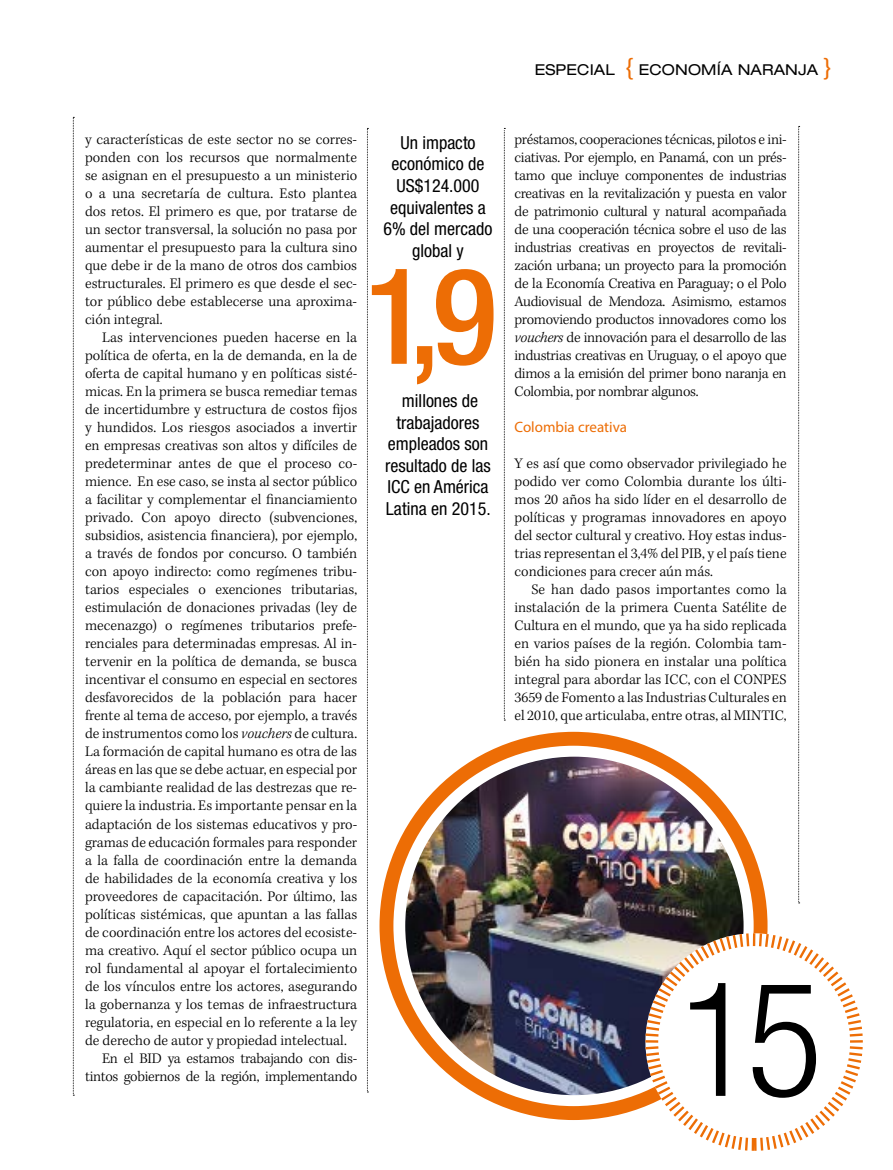
<style>
.page{position:relative;width:893px;height:1170px;background:#fff}
.page>*{position:absolute;margin:0;border:0;box-sizing:border-box;transform-origin:0 0}
.t1{font:300 condensed 159.15px "Helvetica Neue LT Std";color:#000}
.t2{font:500 condensed 133.65px "Helvetica Neue LT Std";color:#ed6d05}
.t3{font:condensed 18px/21.6px "Helvetica Neue LT Std";color:#000;text-align:center}
.t4{font:300 15px/18px "Kepler Std";color:#000;text-align:justify}
.t5{font:300 15px "Kepler Std";letter-spacing:-.02em;color:#000}
.t6{font:expanded 15px "Helvetica Neue LT Std";letter-spacing:.01em;color:#000}
.t7{font:15px "Myriad Pro";color:#ed6d05}
.s1{font-size:24px;color:#ed6d05}
.s2{font-style:italic}
</style>
<div class="page">
<svg style="left:73px;top:117px;width:1px;height:978px"></svg>
<svg style="left:798px;top:126px;width:2px;height:777px"></svg>
<svg style="left:504px;top:128px;width:1px;height:592px"></svg>
<svg style="left:367px;top:128px;width:1px;height:964px"></svg>
<div style="left:379px;top:731px;width:388px;height:388px;border:14px solid #ed6d05;border-radius:50%"></div>
<img style="left:405px;top:756px;width:339px;height:339px;border-radius:169px">
<svg style="left:643px;top:930px;width:220px;height:221px"></svg>
<p class="t6" style="left:535px;top:60px;width:298px">ESPECIAL <span class="s1">{</span> ECONOMÍA NARANJA <span class="s1">}</span></p>
<p class="t4" style="left:85px;top:131px;width:274px">y características de este sector no se corres&shy;ponden con los recursos que normalmente se asignan en el presupuesto a un ministerio o a una secretaría de cultura. Esto plantea dos retos. El primero es que, por tratarse de un sector transversal, la solución no pasa por aumentar el presupuesto para la cultura sino que debe ir de la mano de otros dos cambios estructurales. El primero es que desde el sec&shy;tor público debe establecerse una aproxima&shy;ción integral.</p>
<p class="t4" style="left:102px;top:329px;width:257px">Las intervenciones pueden hacerse en la</p>
<p class="t4" style="left:85px;top:347px;width:274px">política de oferta, en la de demanda, en la de</p>
<p class="t4" style="left:85px;top:365px;width:274px">oferta de capital humano y en políticas sisté-</p>
<p class="t4" style="left:85px;top:383px;width:274px">micas. En la primera se busca remediar temas</p>
<p class="t4" style="left:85px;top:401px;width:274px">de incertidumbre y estructura de costos fijos</p>
<p class="t4" style="left:85px;top:419px;width:274px">y hundidos. Los riesgos asociados a invertir</p>
<p class="t4" style="left:85px;top:437px;width:274px">en empresas creativas son altos y difíciles de</p>
<p class="t4" style="left:85px;top:455px;width:274px">predeterminar antes de que el proceso co-</p>
<p class="t4" style="left:85px;top:473px;width:274px">mience. En ese caso, se insta al sector público</p>
<p class="t4" style="left:85px;top:491px;width:274px">a facilitar y complementar el financiamiento</p>
<p class="t4" style="left:85px;top:509px;width:274px">privado. Con apoyo directo (subvenciones,</p>
<p class="t4" style="left:85px;top:527px;width:274px">subsidios, asistencia financiera), por ejemplo,</p>
<p class="t4" style="left:85px;top:545px;width:274px">a través de fondos por concurso. O también</p>
<p class="t4" style="left:85px;top:563px;width:274px">con apoyo indirecto: como regímenes tribu-</p>
<p class="t4" style="left:85px;top:581px;width:274px">tarios especiales o exenciones tributarias,</p>
<p class="t4" style="left:85px;top:599px;width:274px">estimulación de donaciones privadas (ley de</p>
<p class="t4" style="left:85px;top:617px;width:274px">mecenazgo) o regímenes tributarios prefe-</p>
<p class="t4" style="left:85px;top:635px;width:274px">renciales para determinadas empresas. Al in-</p>
<p class="t4" style="left:85px;top:653px;width:274px">tervenir en la política de demanda, se busca</p>
<p class="t4" style="left:85px;top:671px;width:274px">incentivar el consumo en especial en sectores</p>
<p class="t4" style="left:85px;top:689px;width:274px">desfavorecidos de la población para hacer</p>
<p class="t4" style="left:85px;top:707px;width:274px">frente al tema de acceso, por ejemplo, a través</p>
<p class="t4" style="left:85px;top:725px;width:274px">de instrumentos como los <span class="s2">vouchers</span> de cultura.</p>
<p class="t4" style="left:85px;top:743px;width:274px">La formación de capital humano es otra de las</p>
<p class="t4" style="left:85px;top:761px;width:274px">áreas en las que se debe actuar, en especial por</p>
<p class="t4" style="left:85px;top:779px;width:274px">la cambiante realidad de las destrezas que re-</p>
<p class="t4" style="left:85px;top:797px;width:274px">quiere la industria. Es importante pensar en la</p>
<p class="t4" style="left:85px;top:815px;width:274px">adaptación de los sistemas educativos y pro-</p>
<p class="t4" style="left:85px;top:833px;width:274px">gramas de educación formales para responder</p>
<p class="t4" style="left:85px;top:851px;width:274px">a la falla de coordinación entre la demanda</p>
<p class="t4" style="left:85px;top:869px;width:274px">de habilidades de la economía creativa y los</p>
<p class="t4" style="left:85px;top:887px;width:274px">proveedores de capacitación. Por último, las</p>
<p class="t4" style="left:85px;top:905px;width:274px">políticas sistémicas, que apuntan a las fallas</p>
<p class="t4" style="left:85px;top:923px;width:274px">de coordinación entre los actores del ecosiste-</p>
<p class="t4" style="left:85px;top:941px;width:274px">ma creativo. Aquí el sector público ocupa un</p>
<p class="t4" style="left:85px;top:959px;width:274px">rol fundamental al apoyar el fortalecimiento</p>
<p class="t4" style="left:85px;top:977px;width:274px">de los vínculos entre los actores, asegurando</p>
<p class="t4" style="left:85px;top:995px;width:274px">la gobernanza y los temas de infraestructura</p>
<p class="t4" style="left:85px;top:1013px;width:274px">regulatoria, en especial en lo referente a la ley</p>
<p class="t4" style="left:85px;top:1031px;width:263px">de derecho de autor y propiedad intelectual.</p>
<p class="t5" style="left:102px;top:1049px;width:257px">En el BID ya estamos trabajando con dis-</p>
<p class="t5" style="left:85px;top:1067px;width:274px">tintos gobiernos de la región, implementando</p>
<p class="t3" style="left:383px;top:131px;width:111px">Un impacto económico de<br>US$124.000 equivalentes a<br>6% del mercado global y</p>
<h2 class="t2" style="left:364px;top:236px;width:135px">1,9</h2>
<p class="t3" style="left:385px;top:389px;width:107px">millones de trabajadores empleados son resultado de las<br>ICC en América<br>Latina en 2015.</p>
<p class="t4" style="left:514px;top:131px;width:274px">préstamos, cooperaciones técnicas, pilotos e ini&shy;ciativas. Por ejemplo, en Panamá, con un prés&shy;tamo que incluye componentes de industrias creativas en la revitalización y puesta en valor de patrimonio cultural y natural acompañada de una cooperación técnica sobre el uso de las industrias creativas en proyectos de revitali&shy;zación urbana; un proyecto para la promoción de la Economía Creativa en Paraguay; o el Polo Audiovisual de Mendoza. Asimismo, estamos promoviendo productos innovadores como los <span class="s2">vouchers</span> de innovación para el desarrollo de las industrias creativas en Uruguay, o el apoyo que dimos a la emisión del primer bono naranja en Colombia, por nombrar algunos.</p>
<p class="t7" style="left:514px;top:418px;width:114px">Colombia creativa</p>
<p class="t4" style="left:514px;top:455px;width:274px">Y es así que como observador privilegiado he podido ver como Colombia durante los últi&shy;mos 20 años ha sido líder en el desarrollo de políticas y programas innovadores en apoyo del sector cultural y creativo. Hoy estas indus&shy;trias representan el 3,4% del PIB, y el país tiene condiciones para crecer aún más.</p>
<p class="t4" style="left:514px;top:581px;width:274px;text-indent:17px">Se han dado pasos importantes como la instalación de la primera Cuenta Satélite de Cultura en el mundo, que ya ha sido replicada en varios países de la región. Colombia tam&shy;bién ha sido pionera en instalar una política integral para abordar las ICC, con el CONPES 3659 de Fomento a las Industrias Culturales en el 2010, que articulaba, entre otras, al MINTIC,</p>
<h1 class="t1" style="left:679px;top:948px;width:145px">15</h1>
</div>
